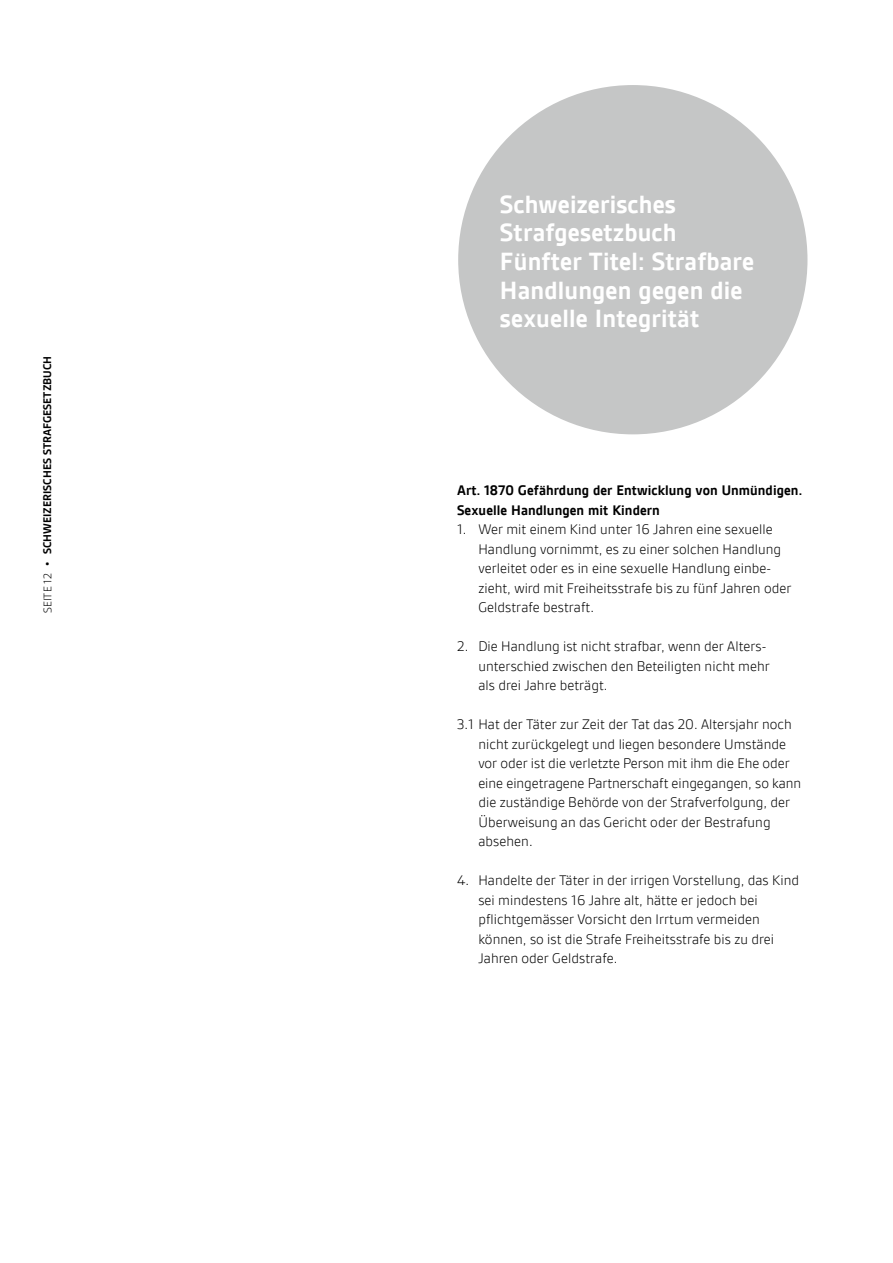
<style>
.page{position:relative;width:893px;height:1263px;background:#fff}
.page>*{position:absolute;margin:0;border:0;box-sizing:border-box;transform-origin:0 0}
.t1{font:700 27px/28.5px "Gesta";letter-spacing:.005em;color:#fff}
.t2{font:300 15px/19.5px "Gesta";letter-spacing:.005em;color:#000}
.t3{font:700 15px/19.5px "Gesta";letter-spacing:.005em;color:#000}
.t4{font:700 12px "Gesta";color:#000}
.s1{font-weight:300}
</style>
<div class="page">
<div style="left:458px;top:85px;width:349px;height:349px;background:#c5c6c6;border-radius:50%"></div>
<p class="t4" style="left:41px;top:613px;width:258px;rotate:-90deg"><span class="s1">SEITE 12</span> • SCHWEIZERISCHES STRAFGESETZBUCH</p>
<h1 class="t1" style="left:500px;top:190px;width:256px">Schweizerisches<br>Strafgesetzbuch<br>Fünfter Titel: Strafbare<br>Handlungen gegen die sexuelle Integrität</h1>
<p class="t3" style="left:457px;top:481px;width:347px">Art. 1870 Gefährdung der Entwicklung von Unmündigen.<br>Sexuelle Handlungen mit Kindern</p>
<p class="t2" style="left:478px;top:520px;width:315px;text-indent:-21px">1. Wer mit einem Kind unter 16 Jahren eine sexuelle Handlung vornimmt, es zu einer solchen Handlung verleitet oder es in eine sexuelle Handlung einbe&shy;zieht, wird mit Freiheitsstrafe bis zu fünf Jahren oder Geldstrafe bestraft.</p>
<p class="t2" style="left:478px;top:637px;width:293px;text-indent:-21px">2. Die Handlung ist nicht strafbar, wenn der Alters&shy;unterschied zwischen den Beteiligten nicht mehr als drei Jahre beträgt.</p>
<p class="t2" style="left:478px;top:715px;width:324px;text-indent:-21px">3.1 Hat der Täter zur Zeit der Tat das 20. Altersjahr noch nicht zurückgelegt und liegen besondere Umstände vor oder ist die verletzte Person mit ihm die Ehe oder eine eingetragene Partnerschaft eingegangen, so kann die zuständige Behörde von der Strafverfolgung, der Überweisung an das Gericht oder der Bestrafung absehen.</p>
<p class="t2" style="left:478px;top:871px;width:322px;text-indent:-21px">4. Handelte der Täter in der irrigen Vorstellung, das Kind sei mindestens 16 Jahre alt, hätte er jedoch bei pflichtgemässer Vorsicht den Irrtum vermeiden können, so ist die Strafe Freiheitsstrafe bis zu drei Jahren oder Geldstrafe.</p>
</div>
